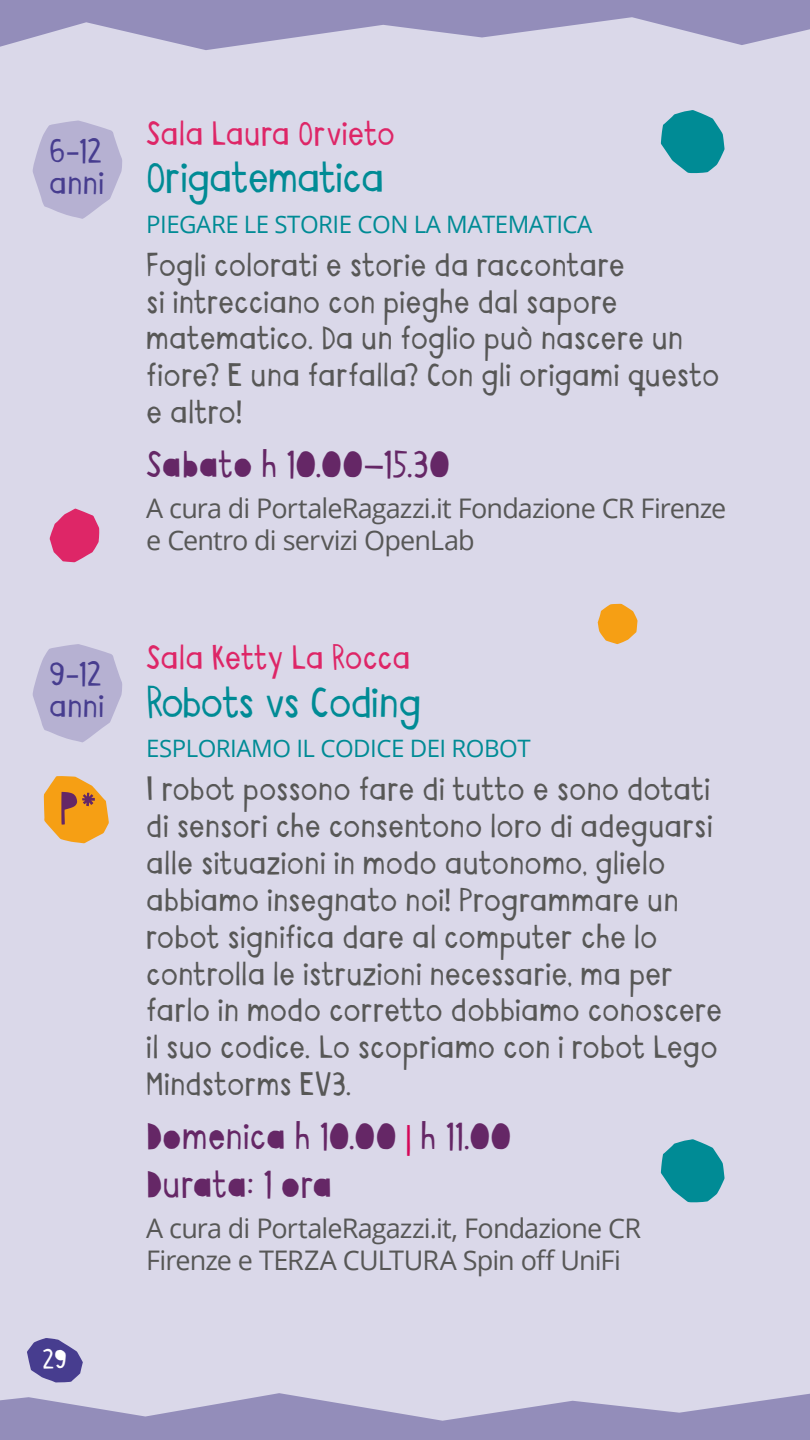
<style>
.page{position:relative;width:810px;height:1440px;background:#dad8e9}
.page>*{position:absolute;margin:0;border:0;box-sizing:border-box;transform-origin:0 0}
.t1{font:40.5px "Paper Cuts";letter-spacing:-.025em;color:#008b95}
.t2{font:900 35.25px/48px "Paper Cuts";letter-spacing:-.005em;color:#652766}
.t3{font:32.25px "Paper Cuts";letter-spacing:-.01em;color:#de2667}
.t4{font:30.9px/32.2px "Paper Cuts";letter-spacing:.01em;color:#473d8f}
.t5{font:30.75px/36.9px "Paper Cuts";color:#575756}
.t6{font:27px/32.4px "Open Sans";letter-spacing:-.035em;color:#575756}
.t7{font:900 24.75px "Paper Cuts";color:#fff}
.t8{font:24px "Open Sans";letter-spacing:-.02em;color:#008b95}
.s1{color:#d50758}
</style>
<div class="page">
<svg style="left:27px;top:1338px;width:56px;height:45px"></svg>
<svg style="left:0;top:1393px;width:810px;height:47px"></svg>
<svg style="left:0;top:0;width:810px;height:50px;fill:#938dba"></svg>
<svg style="left:33px;top:120px;width:89px;height:99px"></svg>
<svg style="left:33px;top:644px;width:89px;height:99px"></svg>
<svg style="left:44px;top:776px;width:65px;height:67px"></svg>
<svg style="left:50px;top:508px;width:49px;height:54px"></svg>
<svg style="left:598px;top:604px;width:40px;height:40px"></svg>
<svg style="left:661px;top:110px;width:64px;height:64px"></svg>
<svg style="left:661px;top:1139px;width:64px;height:64px"></svg>
<p class="t4" style="left:49px;top:137px;width:57px">6-12 anni</p>
<p class="t4" style="left:49px;top:660px;width:57px">9-12 anni</p>
<p class="t7" style="left:42px;top:1344px;width:26px">29</p>
<p class="t3" style="left:146px;top:115px;width:251px">Sala Laura Orvieto</p>
<h1 class="t1" style="left:146px;top:154px;width:240px">Origatematica</h1>
<p class="t8" style="left:146px;top:208px;width:448px">PIEGARE LE STORIE CON LA MATEMATICA</p>
<p class="t5" style="left:146px;top:249px;width:575px">Fogli colorati e storie da raccontare<br>si intrecciano con pieghe dal sapore matematico. Da un foglio può nascere un fiore? E una farfalla? Con gli origami questo e altro!</p>
<p class="t2" style="left:146px;top:443px;width:306px">Sabato h 10.00—15.30</p>
<p class="t6" style="left:146px;top:491px;width:582px">A cura di PortaleRagazzi.it Fondazione CR Firenze e Centro di servizi OpenLab</p>
<p class="t3" style="left:146px;top:639px;width:266px">Sala Ketty La Rocca</p>
<h1 class="t1" style="left:146px;top:678px;width:277px">Robots vs Coding</h1>
<p class="t8" style="left:146px;top:732px;width:386px">ESPLORIAMO IL CODICE DEI ROBOT</p>
<p class="t5" style="left:146px;top:773px;width:578px">I robot possono fare di tutto e sono dotati di sensori che consentono loro di adeguarsi alle situazioni in modo autonomo, glielo abbiamo insegnato noi! Programmare un robot significa dare al computer che lo controlla le istruzioni necessarie, ma per farlo in modo corretto dobbiamo conoscere il suo codice. Lo scopriamo con i robot Lego Mindstorms EV3.</p>
<p class="t2" style="left:146px;top:1115px;width:367px">Domenica h 10.00 <span class="s1">|</span> h 11.00<br>Durata: 1 ora</p>
<p class="t6" style="left:146px;top:1211px;width:496px">A cura di PortaleRagazzi.it, Fondazione CR<br>Firenze e TERZA CULTURA Spin off UniFi</p>
</div>
